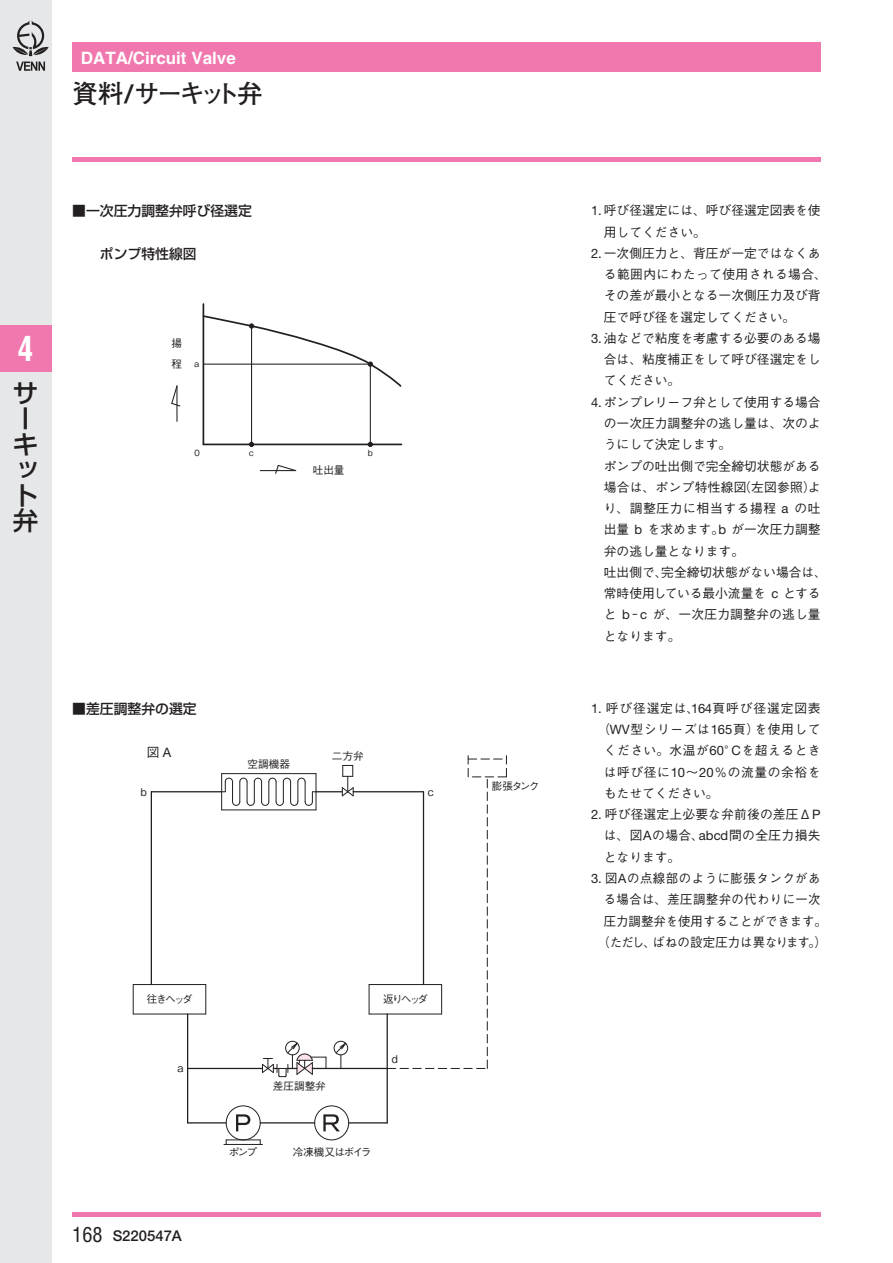
<style>
.page{position:relative;width:893px;height:1263px;background:#fff}
.page>*{position:absolute;margin:0;border:0;box-sizing:border-box;transform-origin:0 0}
.t1{font:700 condensed 34.05px "Helvetica";color:#fff;scale:.9 1}
.t2{font:700 25.5px "Futo Go B101 Pro";letter-spacing:-.135em;color:#231f20}
.t3{font:500 25.5px/25.5px "Shin Go Pro";color:#231f20}
.t4{font:700 16.95px "Helvetica";color:#fff}
.t5{font:500 14.85px "Helvetica Neue";color:#231f20}
.t6{font:500 13.8px "Shin Go Pro";color:#231f20}
.t7{font:500 12.75px/21.3px "Gothic BBB Pro";color:#231f20;text-align:justify}
.t8{font:500 12.75px "Gothic BBB Pro";letter-spacing:.045em;color:#231f20}
.t9{font:500 12.75px "Gothic BBB Pro";letter-spacing:.035em;color:#231f20}
.t10{font:500 12.75px "Gothic BBB Pro";letter-spacing:.07em;color:#231f20}
.t11{font:500 12.75px "Gothic BBB Pro";letter-spacing:.02em;color:#231f20}
.t12{font:500 12.75px "Gothic BBB Pro";letter-spacing:.04em;color:#231f20}
.t13{font:500 12.75px "Gothic BBB Pro";letter-spacing:.05em;color:#231f20}
.t14{font:500 10.65px/21.3px "Gothic BBB Pro";letter-spacing:-.09em;color:#231f20}
.t15{font:500 10.65px "Gothic BBB Pro";letter-spacing:-.065em;color:#231f20}
.t16{font:500 8.55px "Gothic BBB Pro";color:#231f20}
.s1{font-family:"Helvetica Neue";font-weight:500}
.s2{font-family:"Helvetica Neue";font-weight:400;font-size:13.05px}
.s3{font-family:"Helvetica";font-weight:400;font-stretch:condensed;font-size:20.25px}
</style>
<div class="page">
<div style="left:0;top:0;width:51px;height:1263px;background:#e6e7e9"></div>
<hr style="left:72px;top:1212px;width:749px;height:4px;background:#f178ae">
<div style="left:72px;top:157px;width:749px;height:5px;background:#f178ae"></div>
<div style="left:72px;top:43px;width:749px;height:29px;background:#f178ae"></div>
<svg style="left:16px;top:62px;width:29px;height:9px"></svg>
<svg style="left:13px;top:20px;width:36px;height:36px"></svg>
<div style="left:0;top:325px;width:51px;height:47px;background:#f178ae"></div>
<hr style="left:251px;top:326px;width:1px;height:118px;background:#231f20">
<hr style="left:370px;top:364px;width:1px;height:80px;background:#231f20">
<svg style="left:171px;top:385px;width:10px;height:22px"></svg>
<hr style="left:176px;top:386px;width:1px;height:35px;background:#231f20">
<hr style="left:260px;top:470px;width:36px;height:1px;background:#231f20">
<svg style="left:274px;top:465px;width:23px;height:9px"></svg>
<hr style="left:203px;top:444px;width:198px;height:1px;background:#231f20">
<hr style="left:203px;top:304px;width:1px;height:140px;background:#231f20">
<svg style="left:249px;top:442px;width:5px;height:5px"></svg>
<svg style="left:368px;top:442px;width:5px;height:5px"></svg>
<svg style="left:202px;top:314px;width:200px;height:74px"></svg>
<svg style="left:387px;top:756px;width:120px;height:313px"></svg>
<hr style="left:423px;top:792px;width:1px;height:192px;background:#231f20">
<hr style="left:151px;top:792px;width:1px;height:192px;background:#231f20">
<hr style="left:260px;top:1122px;width:55px;height:1px;background:#231f20">
<hr style="left:188px;top:1068px;width:74px;height:1px;background:#231f20">
<hr style="left:187px;top:1014px;width:1px;height:109px;background:#231f20">
<hr style="left:188px;top:1122px;width:38px;height:1px;background:#231f20">
<hr style="left:312px;top:1068px;width:75px;height:1px;background:#231f20">
<hr style="left:349px;top:1122px;width:38px;height:1px;background:#231f20">
<hr style="left:387px;top:1014px;width:1px;height:109px;background:#231f20">
<hr style="left:151px;top:791px;width:71px;height:1px;background:#231f20">
<hr style="left:353px;top:791px;width:70px;height:1px;background:#231f20">
<div style="left:285px;top:1041px;width:15px;height:14px;border:1px solid #231f20;border-radius:50%"></div>
<hr style="left:133px;top:1013px;width:73px;height:1px;background:#231f20">
<hr style="left:133px;top:984px;width:73px;height:1px;background:#231f20">
<hr style="left:133px;top:984px;width:1px;height:30px;background:#231f20">
<hr style="left:205px;top:984px;width:1px;height:30px;background:#231f20">
<hr style="left:226px;top:1139px;width:34px;height:1px;background:#231f20">
<hr style="left:224px;top:1144px;width:38px;height:1px;background:#231f20">
<div style="left:226px;top:1105px;width:35px;height:35px;border:1px solid #231f20;border-radius:50%"></div>
<hr style="left:369px;top:984px;width:73px;height:1px;background:#231f20">
<hr style="left:369px;top:1013px;width:73px;height:1px;background:#231f20">
<hr style="left:369px;top:984px;width:1px;height:30px;background:#231f20">
<div style="left:314px;top:1105px;width:35px;height:35px;border:1px solid #231f20;border-radius:50%"></div>
<hr style="left:441px;top:984px;width:1px;height:30px;background:#231f20">
<hr style="left:222px;top:809px;width:94px;height:1px;background:#231f20">
<hr style="left:221px;top:774px;width:1px;height:36px;background:#231f20">
<hr style="left:316px;top:774px;width:1px;height:36px;background:#231f20">
<svg style="left:222px;top:765px;width:132px;height:41px"></svg>
<svg style="left:261px;top:1042px;width:66px;height:35px"></svg>
<div style="left:334px;top:1041px;width:14px;height:14px;border:1px solid #231f20;border-radius:50%"></div>
<svg style="left:335px;top:1042px;width:12px;height:26px"></svg>
<svg style="left:236px;top:1114px;width:14px;height:17px"></svg>
<svg style="left:323px;top:1114px;width:17px;height:17px"></svg>
<h3 class="t4" style="left:81px;top:48px;width:156px">DATA/Circuit Valve</h3>
<h2 class="t2" style="left:72px;top:73px;width:192px">資料<span class="s1">/</span>サーキット弁</h2>
<h1 class="t1" style="left:18px;top:327px;width:19px">4</h1>
<h2 class="t3" style="left:13px;top:377px;width:26px">サーキット弁</h2>
<p class="t6" style="left:72px;top:200px;width:181px">■一次圧力調整弁呼び径選定</p>
<p class="t6" style="left:100px;top:242px;width:98px">ポンプ特性線図</p>
<p class="t14" style="left:172px;top:331px;width:12px">揚程</p>
<p class="t16" style="left:192px;top:357px;width:10px">ａ</p>
<p class="t16" style="left:194px;top:446px;width:7px">0</p>
<p class="t16" style="left:247px;top:446px;width:10px">ｃ</p>
<p class="t16" style="left:366px;top:446px;width:10px">ｂ</p>
<p class="t14" style="left:313px;top:458px;width:33px">吐出量</p>
<p class="t6" style="left:72px;top:697px;width:126px">■差圧調整弁の選定</p>
<p class="t7" style="left:147px;top:740px;width:26px">図<span class="s2">A</span></p>
<p class="t14" style="left:248px;top:752px;width:44px">空調機器</p>
<p class="t14" style="left:332px;top:744px;width:33px">二方弁</p>
<p class="t14" style="left:139px;top:780px;width:12px">ｂ</p>
<p class="t14" style="left:425px;top:780px;width:12px">ｃ</p>
<p class="t14" style="left:147px;top:987px;width:47px">往きヘッダ</p>
<p class="t14" style="left:383px;top:987px;width:47px">返りヘッダ</p>
<p class="t14" style="left:175px;top:1056px;width:12px">ａ</p>
<p class="t5" style="left:72px;top:1227px;width:111px"><span class="s3">168</span> S220547A</p>
<p class="t14" style="left:273px;top:1074px;width:55px">差圧調整弁</p>
<p class="t14" style="left:389px;top:1047px;width:12px">ｄ</p>
<p class="t14" style="left:229px;top:1140px;width:30px">ポンプ</p>
<p class="t15" style="left:293px;top:1143px;width:80px">冷凍機又はボイラ</p>
<p class="t14" style="left:492px;top:774px;width:49px">膨張タンク</p>
<p class="t7" style="left:591px;top:198px;width:231px"><span class="s2">1.</span>呼び径選定には、呼び径選定図表を使</p>
<p class="t7" style="left:604px;top:220px;width:104px">用してください。</p>
<p class="t7" style="left:591px;top:241px;width:231px"><span class="s2">2.</span>一次側圧力と、背圧が一定ではなくあ</p>
<p class="t9" style="left:604px;top:264px;width:225px">る範囲内にわたって使用される場合、</p>
<p class="t7" style="left:604px;top:283px;width:218px">その差が最小となる一次側圧力及び背</p>
<p class="t7" style="left:604px;top:305px;width:193px">圧で呼び径を選定してください。</p>
<p class="t7" style="left:591px;top:326px;width:231px"><span class="s2">3.</span>油などで粘度を考慮する必要のある場</p>
<p class="t7" style="left:604px;top:347px;width:218px">合は、粘度補正をして呼び径選定をし</p>
<p class="t7" style="left:604px;top:368px;width:78px">てください。</p>
<p class="t7" style="left:591px;top:390px;width:231px"><span class="s2">4.</span>ポンプレリーフ弁として使用する場合</p>
<p class="t7" style="left:604px;top:411px;width:218px">の一次圧力調整弁の逃し量は、次のよ</p>
<p class="t7" style="left:604px;top:432px;width:129px">うにして決定します。</p>
<p class="t7" style="left:591px;top:453px;width:231px">　ポンプの吐出側で完全締切状態がある</p>
<p class="t11" style="left:604px;top:477px;width:218px">場合は、ポンプ特性線図（左図参照）よ</p>
<p class="t8" style="left:604px;top:498px;width:218px">り、調整圧力に相当する揚程 <span class="s2">a</span> の吐</p>
<p class="t7" style="left:604px;top:517px;width:218px">出量 <span class="s2">b</span> を求めます。<span class="s2">b</span> が一次圧力調整</p>
<p class="t7" style="left:604px;top:538px;width:142px">弁の逃し量となります。</p>
<p class="t7" style="left:604px;top:560px;width:225px">吐出側で、完全締切状態がない場合は、</p>
<p class="t7" style="left:604px;top:581px;width:218px">常時使用している最小流量を <span class="s2">c</span> とする</p>
<p class="t7" style="left:604px;top:602px;width:218px">と <span class="s2">b</span> － <span class="s2">c</span> が、一次圧力調整弁の逃し量</p>
<p class="t7" style="left:604px;top:623px;width:78px">となります。</p>
<p class="t10" style="left:591px;top:698px;width:231px"><span class="s2">1.</span> 呼び径選定は、<span class="s2">164</span>頁呼び径選定図表</p>
<p class="t8" style="left:597px;top:719px;width:225px">（<span class="s2">WV</span>型シリーズは<span class="s2">165</span>頁）を使用して</p>
<p class="t12" style="left:604px;top:740px;width:218px">ください。水温が<span class="s2">60</span>°<span class="s2">C</span>を超えるとき</p>
<p class="t13" style="left:604px;top:762px;width:218px">は呼び径に<span class="s2">10</span>～<span class="s2">20</span>％の流量の余裕を</p>
<p class="t7" style="left:604px;top:781px;width:116px">もたせてください。</p>
<p class="t7" style="left:604px;top:802px;width:218px;text-indent:-13px"><span class="s2">2.</span> 呼び径選定上必要な弁前後の差圧Δ<span class="s2">P</span>は、図<span class="s2">A</span>の場合、<span class="s2">abcd</span>間の全圧力損失となります。</p>
<p class="t8" style="left:591px;top:868px;width:231px"><span class="s2">3.</span> 図<span class="s2">A</span>の点線部のように膨張タンクがあ</p>
<p class="t9" style="left:604px;top:889px;width:218px">る場合は、差圧調整弁の代わりに一次</p>
<p class="t7" style="left:604px;top:908px;width:225px">圧力調整弁を使用することができます。</p>
<p class="t7" style="left:598px;top:930px;width:231px">（ただし、ばねの設定圧力は異なります。）</p>
</div>
